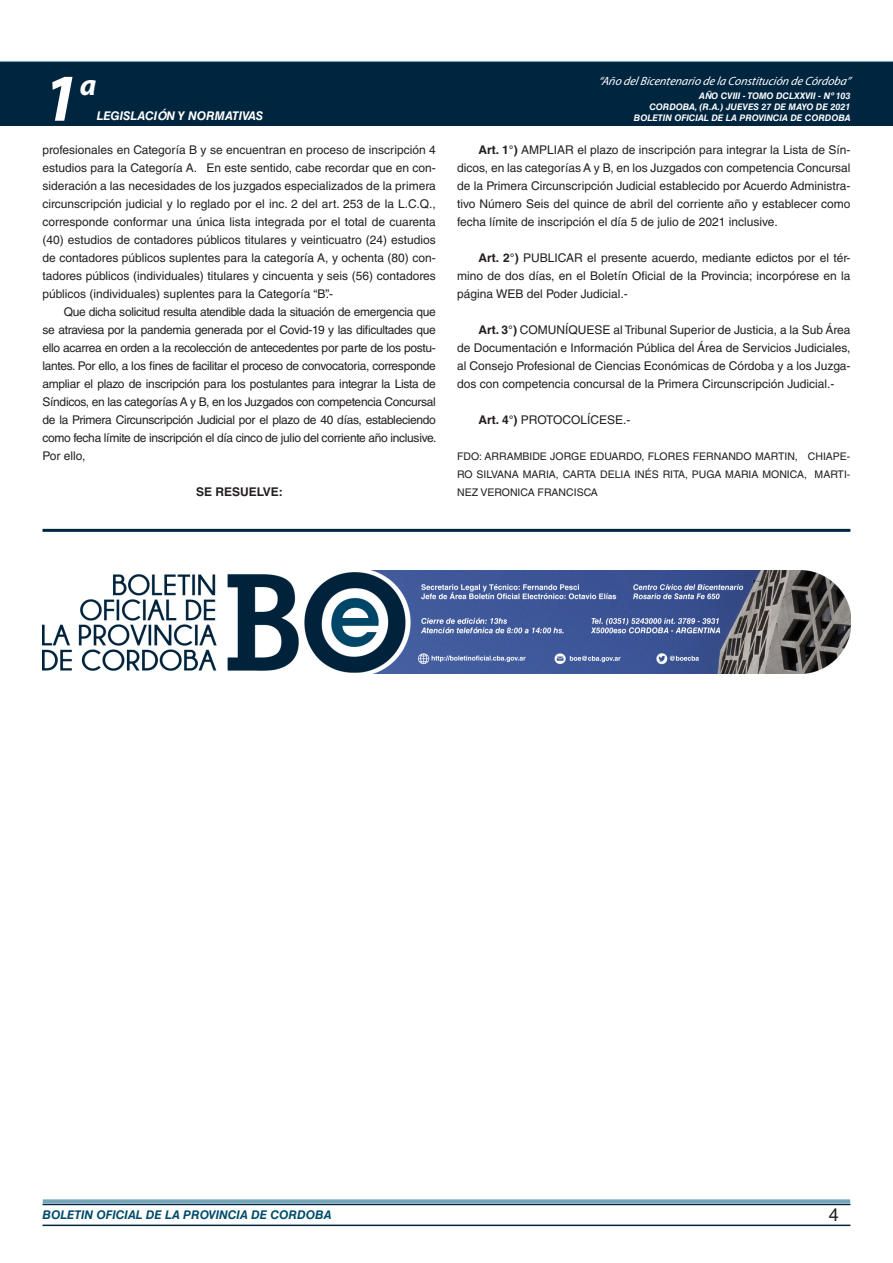
<style>
.page{position:relative;width:893px;height:1263px;background:#fff}
.page>*{position:absolute;margin:0;border:0;box-sizing:border-box;transform-origin:0 0}
.t1{font:italic 700 67.5px "Myriad Pro";color:#fff}
.t2{font:italic 700 30px "Myriad Pro";color:#fff}
.t3{font:18px "Helvetica LT Std";color:#231f20}
.TEXTO_BASE{font:12px/18px "Helvetica LT Std";color:#231f20;text-align:justify}
.t4{font:italic 12px "Myriad Pro";color:#fff}
.t5{font:italic 700 12px "Helvetica LT Std";color:#004b6c}
.t6{font:italic 700 12px "Helvetica LT Std";color:#fff}
.RESUELVE{font:700 12px "Helvetica LT Std";color:#231f20}
.FIRMA{font:10.5px/18px "Helvetica LT Std";color:#231f20;text-align:justify}
.t7{font:italic 700 9px/10.8px "Helvetica LT Std";color:#fff;text-align:right}
.s1{font-weight:700}
</style>
<div class="page">
<div style="left:0;top:61px;width:893px;height:6px;background:#73a5b8"></div>
<div style="left:0;top:62px;width:893px;height:64px;background:#00263f"></div>
<hr style="left:43px;top:1224px;width:807px;height:2px;background:#00263f">
<div style="left:42px;top:1198px;width:809px;height:8px;background:#fff;opacity:.75"></div>
<hr style="left:43px;top:529px;width:807px;height:3px;background:#00263f">
<img style="left:43px;top:570px;width:807px;height:104px">
<h1 class="t1" style="left:43px;top:54px;width:38px">1</h1>
<h2 class="t2" style="left:80px;top:66px;width:18px">a</h2>
<p class="t6" style="left:97px;top:109px;width:168px">LEGISLACIÓN Y NORMATIVAS</p>
<p class="t4" style="left:598px;top:74px;width:254px">“Año delBicentenario de la Constitución de Córdoba”</p>
<p class="t7" style="left:634px;top:91px;width:218px">AÑO CVIII - TOMO DCLXXVII - Nº 103<br>CORDOBA, (R.A.) JUEVES 27 DE MAYO DE 2021<br>BOLETIN OFICIAL DE LA PROVINCIA DE CORDOBA</p>
<p class="TEXTO_BASE" style="left:43px;top:141px;width:395px">profesionales en Categoría B y se encuentran en proceso de inscripción 4 estudios para la Categoría A. En este sentido, cabe recordar que en con&shy;sideración a las necesidades de los juzgados especializados de la primera circunscripción judicial y lo reglado por el inc. 2 del art. 253 de la L.C.Q., corresponde conformar una única lista integrada por el total de cuarenta (40) estudios de contadores públicos titulares y veinticuatro (24) estudios de contadores públicos suplentes para la categoría A, y ochenta (80) con&shy;tadores públicos (individuales) titulares y cincuenta y seis (56) contadores públicos (individuales) suplentes para la Categoría “B”.-</p>
<p class="TEXTO_BASE" style="left:43px;top:303px;width:396px;text-indent:21px">Que dicha solicitud resulta atendible dada la situación de emergencia que se atraviesa por la pandemia generada por el Covid-19 y las dificultades que ello acarrea en orden a la recolección de antecedentes por parte de los postu&shy;lantes. Por ello, a los fines de facilitar el proceso de convocatoria, corresponde ampliar el plazo de inscripción para los postulantes para integrar la Lista de Síndicos, en las categorías A y B, en los Juzgados con competencia Concursal de la Primera Circunscripción Judicial por el plazo de 40 días, estableciendo como fecha límite de inscripción el día cinco de julio del corriente año inclusive.</p>
<p class="TEXTO_BASE" style="left:43px;top:447px;width:44px">Por ello,</p>
<p class="RESUELVE" style="left:196px;top:484px;width:88px">SE RESUELVE:</p>
<p class="TEXTO_BASE" style="left:457px;top:141px;width:395px;text-indent:21px"><span class="s1">Art. 1°)</span> AMPLIAR el plazo de inscripción para integrar la Lista de Sín&shy;dicos, en las categorías A y B, en los Juzgados con competencia Concursal de la Primera Circunscripción Judicial establecido por Acuerdo Administra&shy;tivo Número Seis del quince de abril del corriente año y establecer como fecha límite de inscripción el día 5 de julio de 2021 inclusive.</p>
<p class="TEXTO_BASE" style="left:457px;top:249px;width:395px;text-indent:21px"><span class="s1">Art. 2°)</span> PUBLICAR el presente acuerdo, mediante edictos por el tér&shy;mino de dos días, en el Boletín Oficial de la Provincia; incorpórese en la página WEB del Poder Judicial.-</p>
<p class="TEXTO_BASE" style="left:457px;top:321px;width:395px;text-indent:21px"><span class="s1">Art. 3°)</span> COMUNÍQUESE al Tribunal Superior de Justicia, a la Sub Área de Documentación e Información Pública del Área de Servicios Judiciales, al Consejo Profesional de Ciencias Económicas de Córdoba y a los Juzga&shy;dos con competencia concursal de la Primera Circunscripción Judicial.-</p>
<p class="TEXTO_BASE" style="left:478px;top:411px;width:154px"><span class="s1">Art. 4°)</span> PROTOCOLÍCESE.-</p>
<p class="FIRMA" style="left:457px;top:447px;width:395px">FDO: ARRAMBIDE JORGE EDUARDO, FLORES FERNANDO MARTIN, CHIAPE-RO SILVANA MARIA, CARTA DELIA INÉS RITA, PUGA MARIA MONICA, MARTI-NEZ VERONICA FRANCISCA</p>
<p class="t5" style="left:43px;top:1208px;width:290px">BOLETIN OFICIAL DE LA PROVINCIA DE CORDOBA</p>
<h3 class="t3" style="left:829px;top:1204px;width:12px">4</h3>
</div>
